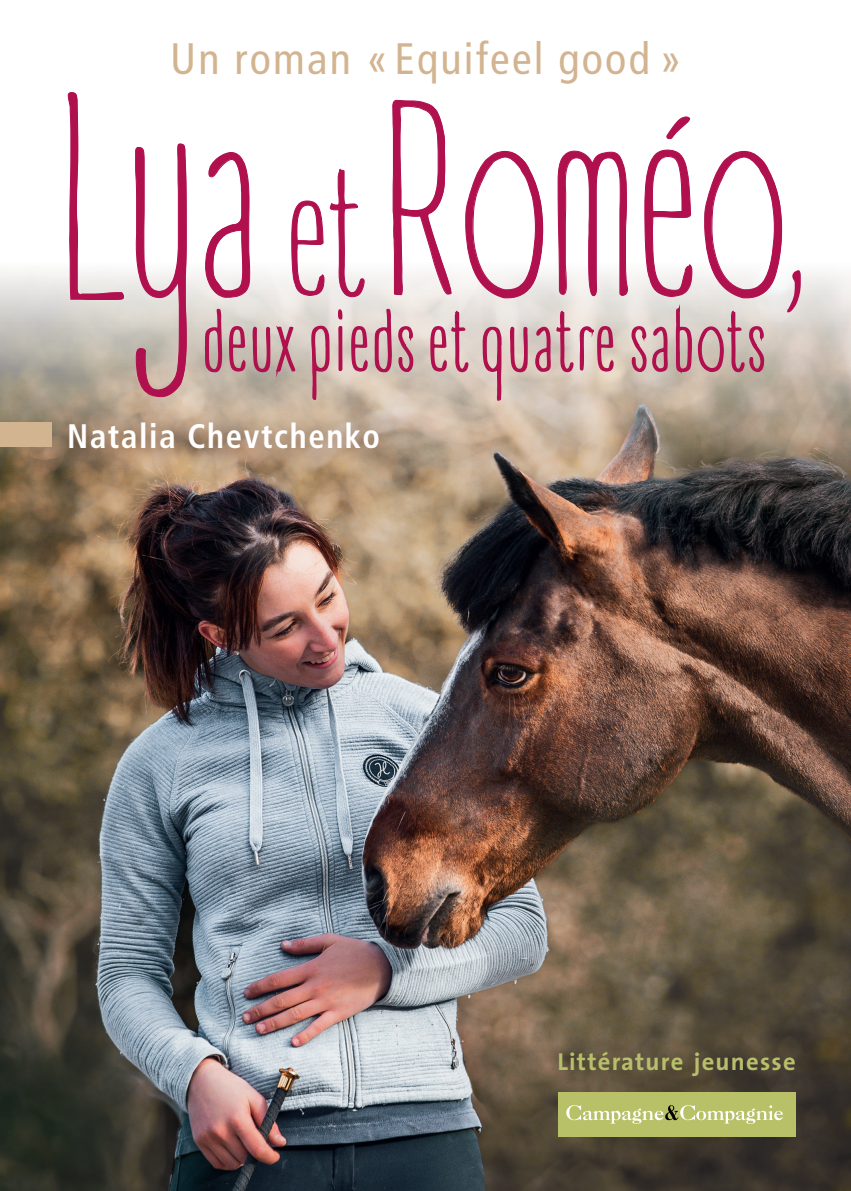
<style>
.page{position:relative;width:851px;height:1191px;background:#fff}
.page>*{position:absolute;margin:0;border:0;box-sizing:border-box;transform-origin:0 0}
.t1{font:267px "ADAYWITHOUTSUN";letter-spacing:.02em;color:#b0104d;scale:1.23 1}
.t2{font:80.2px "ADAYWITHOUTSUN";letter-spacing:.05em;color:#b0104d;scale:1.29 1}
.t3{font:condensed 44px "Frutiger";letter-spacing:.05em;color:#d2b491}
.t4{font:700 condensed 34px "Frutiger";letter-spacing:.05em;color:#fff;scale:.96 1}
.t5{font:700 24.6px "The Sans";letter-spacing:.05em;color:#b8bf6a}
.s1{font-size:285.8px}
.s2{font-size:172.2px}
.s3{font-size:222px}
</style>
<div class="page">
<img style="left:0;top:471px;width:850px;height:720px">
<svg style="left:0;top:224px;width:850px;height:247px"></svg>
<svg style="left:67px;top:92px;width:57px;height:208px"></svg>
<svg style="left:135px;top:143px;width:52px;height:255px"></svg>
<svg style="left:204px;top:99px;width:578px;height:347px"></svg>
<div style="left:557px;top:1092px;width:238px;height:45px;background:#b9c168"></div>
<svg style="left:566px;top:1105px;width:216px;height:18px"></svg>
<div style="left:48px;top:403px;width:359px;height:74px;background:#501e0f;opacity:.69"></div>
<hr style="left:0;top:0;width:1px;height:424px;background:#fff">
<div style="left:0;top:422px;width:52px;height:25px;background:#d2b491"></div>
<p class="t3" style="left:170px;top:33px;width:513px">Un roman «Equifeel good »</p>
<p class="t1" style="left:61px;top:45px;width:613px"><span class="s1">L</span>ya <span class="s2">et</span>Roméo<span class="s3">,</span></p>
<p class="t2" style="left:203px;top:295px;width:436px">deux pieds et quatre sabots</p>
<p class="t4" style="left:67px;top:416px;width:327px">Natalia Chevtchenko</p>
<p class="t5" style="left:557px;top:1041px;width:240px">Littérature jeunesse</p>
</div>
